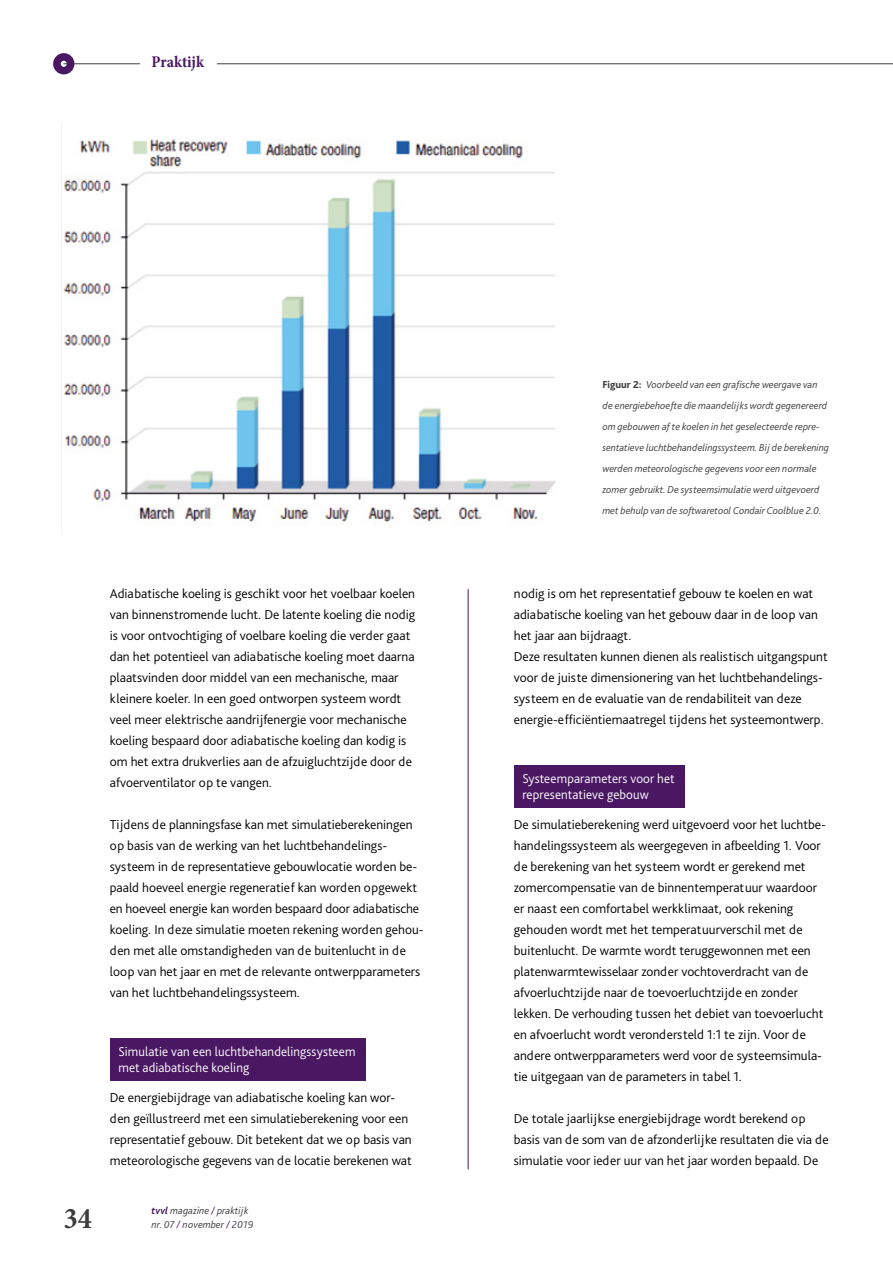
<style>
.page{position:relative;width:893px;height:1263px;background:#fff}
.page>*{position:absolute;margin:0;border:0;box-sizing:border-box;transform-origin:0 0}
.t1{font:700 condensed 30px "Minion Pro";color:#3c3c3b}
.t2{font:700 condensed 16.5px "Minion Pro";letter-spacing:-.005em;color:#4a1863}
.t3{font:300 13.5px/21px "Bliss Pro";color:#000}
.t4{font:300 13.5px/16.2px "Bliss Pro";letter-spacing:.01em;color:#fff}
.t5{font:italic 300 10.5px/21px "Bliss Pro";color:#3c3c3b}
.s1{font-weight:700;color:#4a1863}
.s2{color:#4a1863}
.s3{font-weight:800;font-style:normal}
</style>
<div class="page">
<div style="left:110px;top:1038px;width:256px;height:43px;background:#4a1863"></div>
<div style="left:514px;top:765px;width:170px;height:43px;background:#4a1863"></div>
<img style="left:61px;top:122px;width:495px;height:413px">
<hr style="left:468px;top:589px;width:1px;height:580px;background:#4a1863">
<hr style="left:64px;top:63px;width:76px;height:1px;background:#3c3c3b">
<div style="left:53px;top:53px;width:21px;height:21px;border:8px solid #4a1863;border-radius:50%"></div>
<hr style="left:217px;top:63px;width:676px;height:1px;background:#3c3c3b">
<p class="t2" style="left:152px;top:56px;width:54px">Praktijk</p>
<p class="t3" style="left:110px;top:583px;width:307px">Adiabatische koeling is geschikt voor het voelbaar koelen van binnenstromende lucht. De latente koeling die nodig is voor ontvochtiging of voelbare koeling die verder gaat dan het potentieel van adiabatische koeling moet daarna plaatsvinden door middel van een mechanische, maar kleinere koeler. In een goed ontworpen systeem wordt veel meer elektrische aandrijfenergie voor mechanische koeling bespaard door adiabatische koeling dan kodig is om het extra drukverlies aan de afzuigluchtzijde door de afvoerventilator op te vangen.</p>
<p class="t3" style="left:110px;top:814px;width:315px">Tijdens de planningsfase kan met simulatie berekeningen op basis van de werking van het luchtbehandelings&shy;systeem in de representatieve gebouwlocatie worden be&shy;paald hoeveel energie regeneratief kan worden opgewekt en hoeveel energie kan worden bespaard door adiabatische koeling. In deze simulatie moeten rekening worden gehou&shy;den met alle omstandigheden van de buitenlucht in de loop van het jaar en met de relevante ontwerpparameters van het luchtbehandelingssysteem.</p>
<p class="t4" style="left:118px;top:1044px;width:239px">Simulatie van een luchtbehandelingssysteem met adiabatische koeling</p>
<p class="t3" style="left:110px;top:1087px;width:304px">De energiebijdrage van adiabatische koeling kan wor&shy;den geïllustreerd met een simulatieberekening voor een representatief gebouw. Dit betekent dat we op basis van meteorologische gegevens van de locatie berekenen wat</p>
<h1 class="t1" style="left:64px;top:1207px;width:29px">34</h1>
<p class="t5" style="left:152px;top:1204px;width:104px;line-height:13.5px"><span class="s1">tvvl</span> magazine <span class="s2">/</span> praktijk nr<span class="s2">.</span> 07 <span class="s2">/</span> november <span class="s2">/</span> 2019</p>
<p class="t5" style="left:602px;top:374px;width:228px"><span class="s3">Figuur 2:</span> Voorbeeld van een grafische weergave van de energiebehoefte die maandelijks wordt gegenereerd om gebouwen af te koelen in het geselecteerde repre&shy;sentatieve luchtbehandelingssysteem. Bij de berekening werden meteorologische gegevens voor een normale zomer gebruikt. De systeemsimulatie werd uitgevoerd met behulp van de softwaretool Condair Coolblue 2.0.</p>
<p class="t3" style="left:514px;top:583px;width:315px">nodig is om het representatief gebouw te koelen en wat adiabatische koeling van het gebouw daar in de loop van het jaar aan bijdraagt.<br>Deze resultaten kunnen dienen als realistisch uitgangspunt voor de juiste dimensionering van het luchtbehandelings&shy;systeem en de evaluatie van de rendabiliteit van deze energie-efficiëntiemaatregel tijdens het systeemontwerp.</p>
<p class="t4" style="left:522px;top:771px;width:154px">Systeemparameters voor het representatieve gebouw</p>
<p class="t3" style="left:514px;top:814px;width:314px">De simulatieberekening werd uitgevoerd voor het luchtbe&shy;handelingssysteem als weergegeven in afbeelding 1. Voor de berekening van het systeem wordt er gerekend met zomercompensatie van de binnentemperatuur waardoor er naast een comfortabel werkklimaat, ook rekening gehouden wordt met het temperatuurverschil met de buitenlucht. De warmte wordt teruggewonnen met een platenwarmtewisselaar zonder vochtoverdracht van de afvoerluchtzijde naar de toevoerluchtzijde en zonder lekken. De verhouding tussen het debiet van toevoerlucht en afvoerlucht wordt verondersteld 1:1 te zijn. Voor de andere ontwerpparameters werd voor de systeemsimula&shy;tie uitgegaan van de parameters in tabel 1.</p>
<p class="t3" style="left:514px;top:1108px;width:316px">De totale jaarlijkse energiebijdrage wordt berekend op basis van de som van de afzonderlijke resultaten die via de simulatie voor ieder uur van het jaar worden bepaald. De</p>
</div>
